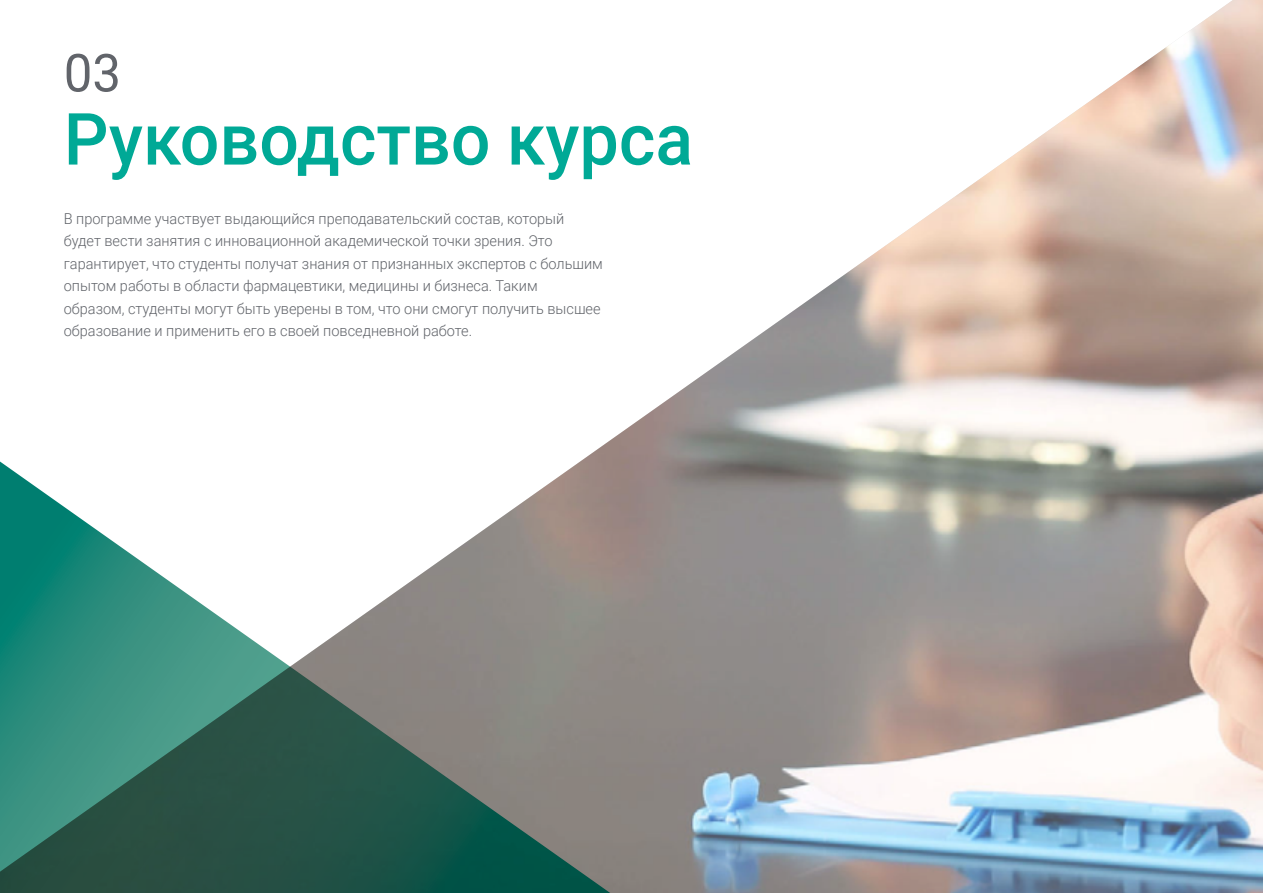
<style>
.page{position:relative;width:1263px;height:893px;background:#fff}
.page>*{position:absolute;margin:0;border:0;box-sizing:border-box;transform-origin:0 0}
.t1{font:500 72px "Roboto";color:#00a996}
.t2{font:52.5px "Roboto";color:#61646a}
.t3{font:300 15px/22.5px "Roboto";color:#61646a}
</style>
<div class="page">
<img style="left:602px;top:0;width:661px;height:893px">
<svg style="left:0;top:446px;width:640px;height:447px"></svg>
<h2 class="t2" style="left:64px;top:36px;width:59px">03</h2>
<h1 class="t1" style="left:64px;top:89px;width:631px">Руководство курса</h1>
<p class="t3" style="left:64px;top:207px;width:541px">В программе участвует выдающийся преподавательский состав, который будет вести занятия с инновационной академической точки зрения. Это гарантирует, что студенты получат знания от признанных экспертов с большим опытом работы в области фармацевтики, медицины и бизнеса. Таким<br>образом, студенты могут быть уверены в том, что они смогут получить высшее образование и применить его в своей повседневной работе.</p>
</div>
